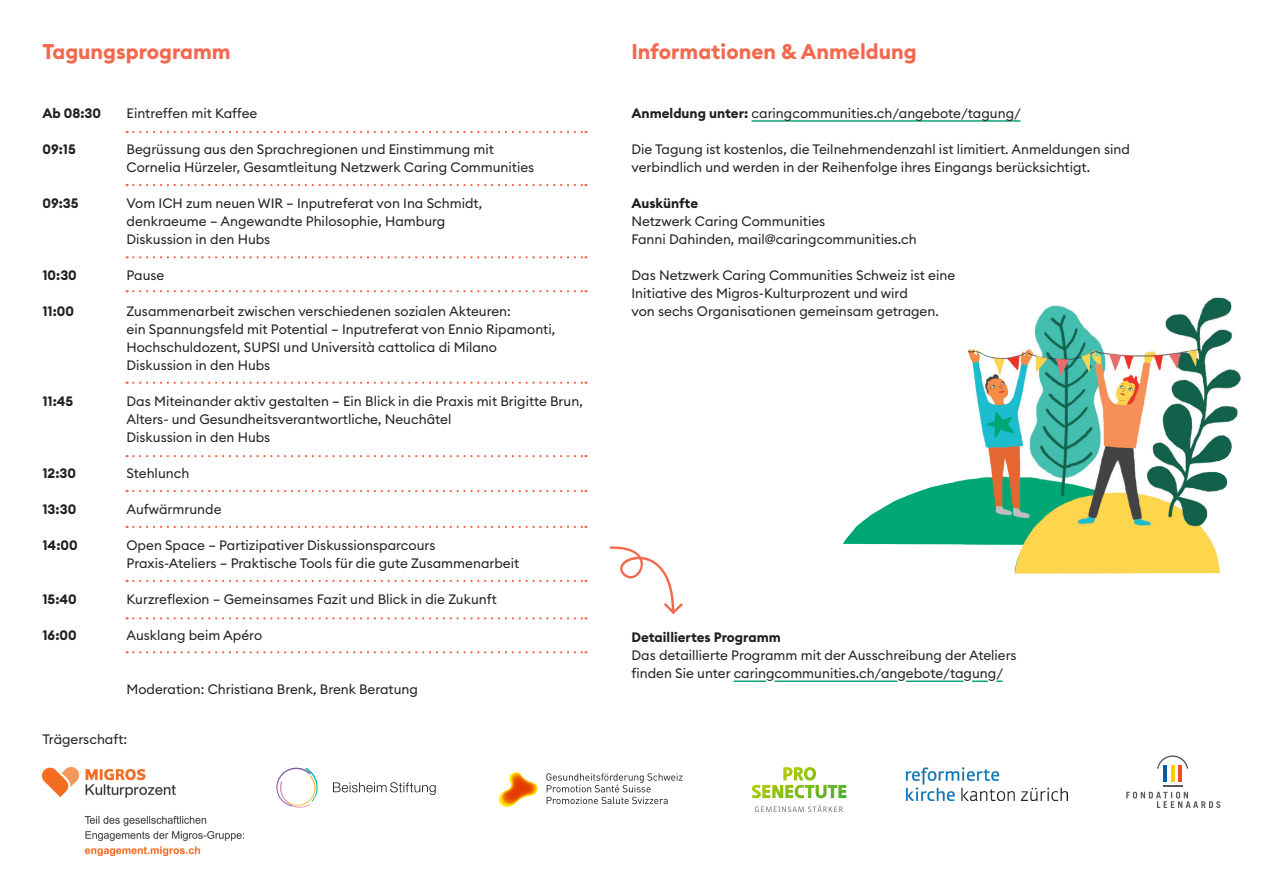
<style>
.page{position:relative;width:1263px;height:893px;background:#fff}
.page>*{position:absolute;margin:0;border:0;box-sizing:border-box;transform-origin:0 0}
.t1{font:700 21px "Euclid Circular B";color:#f4684e}
.t2{font:13.5px/18px "Euclid Circular B";color:#231f20}
.t3{font:700 13.5px "Euclid Circular B";color:#231f20}
.s1{font-weight:700}
</style>
<div class="page">
<svg style="left:127px;top:131px;width:459px;height:2px"></svg>
<svg style="left:127px;top:184px;width:459px;height:2px"></svg>
<svg style="left:127px;top:256px;width:459px;height:2px"></svg>
<svg style="left:127px;top:290px;width:459px;height:2px"></svg>
<svg style="left:127px;top:382px;width:459px;height:2px"></svg>
<svg style="left:127px;top:455px;width:459px;height:2px"></svg>
<svg style="left:127px;top:490px;width:459px;height:2px"></svg>
<svg style="left:127px;top:526px;width:459px;height:2px"></svg>
<svg style="left:127px;top:580px;width:459px;height:2px"></svg>
<svg style="left:127px;top:617px;width:459px;height:2px"></svg>
<svg style="left:127px;top:651px;width:459px;height:2px"></svg>
<hr style="left:734px;top:680px;width:32px;height:2px;background:#0fa47e">
<hr style="left:774px;top:680px;width:123px;height:2px;background:#0fa47e">
<hr style="left:906px;top:680px;width:58px;height:2px;background:#0fa47e">
<svg style="left:972px;top:680px;width:16px;height:2px"></svg>
<svg style="left:996px;top:680px;width:7px;height:2px"></svg>
<hr style="left:751px;top:120px;width:269px;height:2px;background:#0fa47e">
<img style="left:499px;top:772px;width:39px;height:35px">
<svg style="left:546px;top:773px;width:136px;height:31px"></svg>
<svg style="left:333px;top:782px;width:103px;height:13px"></svg>
<svg style="left:276px;top:767px;width:42px;height:41px"></svg>
<svg style="left:755px;top:805px;width:88px;height:7px"></svg>
<svg style="left:752px;top:767px;width:95px;height:31px"></svg>
<img style="left:906px;top:768px;width:161px;height:33px">
<hr style="left:1171px;top:765px;width:3px;height:16px;background:#feca0a">
<hr style="left:1163px;top:765px;width:3px;height:16px;background:#015ca3">
<hr style="left:1179px;top:765px;width:3px;height:16px;background:#f04d22">
<svg style="left:1126px;top:786px;width:94px;height:22px"></svg>
<svg style="left:1157px;top:755px;width:31px;height:14px"></svg>
<svg style="left:610px;top:546px;width:73px;height:68px"></svg>
<img style="left:43px;top:767px;width:199px;height:89px">
<img style="left:843px;top:297px;width:398px;height:277px">
<h1 class="t1" style="left:43px;top:38px;width:190px">Tagungsprogramm</h1>
<p class="t3" style="left:43px;top:104px;width:60px">Ab 08:30</p>
<p class="t2" style="left:127px;top:104px;width:132px">Eintreffen mit Kaffee</p>
<p class="t3" style="left:43px;top:140px;width:35px">09:15</p>
<p class="t2" style="left:127px;top:140px;width:409px">Begrüssung aus den Sprachregionen und Einstimmung mit<br>Cornelia Hürzeler, Gesamtleitung Netzwerk Caring Communities</p>
<p class="t3" style="left:43px;top:194px;width:38px">09:35</p>
<p class="t2" style="left:127px;top:194px;width:357px">Vom ICH zum neuen WIR – Inputreferat von Ina Schmidt, denkraeume – Angewandte Philosophie, Hamburg<br>Diskussion in den Hubs</p>
<p class="t3" style="left:43px;top:266px;width:36px">10:30</p>
<p class="t2" style="left:127px;top:266px;width:39px">Pause</p>
<p class="t3" style="left:43px;top:302px;width:33px">11:00</p>
<p class="t2" style="left:127px;top:302px;width:430px">Zusammenarbeit zwischen verschiedenen sozialen Akteuren:<br>ein Spannungsfeld mit Potential – Inputreferat von Ennio Ripamonti, Hochschuldozent, SUPSI und Università cattolica di Milano Diskussion in den Hubs</p>
<p class="t3" style="left:43px;top:392px;width:32px">11:45</p>
<p class="t2" style="left:127px;top:392px;width:458px">Das Miteinander aktiv gestalten – Ein Blick in die Praxis mit Brigitte Brun,<br>Alters- und Gesundheitsverantwortliche, Neuchâtel<br>Diskussion in den Hubs</p>
<p class="t3" style="left:43px;top:464px;width:35px">12:30</p>
<p class="t2" style="left:127px;top:464px;width:64px">Stehlunch</p>
<p class="t3" style="left:43px;top:500px;width:35px">13:30</p>
<p class="t2" style="left:127px;top:500px;width:97px">Aufwärmrunde</p>
<p class="t3" style="left:43px;top:536px;width:37px">14:00</p>
<p class="t2" style="left:127px;top:536px;width:394px">Open Space – Partizipativer Diskussionsparcours<br>Praxis-Ateliers – Praktische Tools für die gute Zusammenarbeit</p>
<p class="t3" style="left:43px;top:590px;width:36px">15:40</p>
<p class="t2" style="left:127px;top:590px;width:372px">Kurzreflexion – Gemeinsames Fazit und Blick in die Zukunft</p>
<p class="t3" style="left:43px;top:626px;width:36px">16:00</p>
<p class="t2" style="left:127px;top:626px;width:137px">Ausklang beim Apéro</p>
<p class="t2" style="left:127px;top:680px;width:293px">Moderation: Christiana Brenk, Brenk Beratung</p>
<p class="t2" style="left:43px;top:730px;width:86px">Trägerschaft:</p>
<h1 class="t1" style="left:631px;top:38px;width:287px">Informationen &amp; Anmeldung</h1>
<p class="t2" style="left:631px;top:104px;width:391px"><span class="s1">Anmeldung unter:</span> caringcommunities.ch/angebote/tagung/</p>
<p class="t2" style="left:631px;top:140px;width:500px">Die Tagung ist kostenlos, die Teilnehmendenzahl ist limitiert. Anmeldungen sind verbindlich und werden in der Reihenfolge ihres Eingangs berücksichtigt.</p>
<p class="t3" style="left:631px;top:194px;width:68px">Auskünfte</p>
<p class="t2" style="left:631px;top:212px;width:287px">Netzwerk Caring Communities<br>Fanni Dahinden, mail@caringcommunities.ch</p>
<p class="t2" style="left:631px;top:266px;width:325px">Das Netzwerk Caring Communities Schweiz ist eine<br>Initiative des Migros-Kulturprozent und wird<br>von sechs Organisationen gemeinsam getragen.</p>
<p class="t3" style="left:631px;top:629px;width:151px">Detailliertes Programm</p>
<p class="t2" style="left:631px;top:646px;width:387px">Das detaillierte Programm mit der Ausschreibung der Ateliers finden Sie unter caringcommunities.ch/angebote/tagung/</p>
</div>
